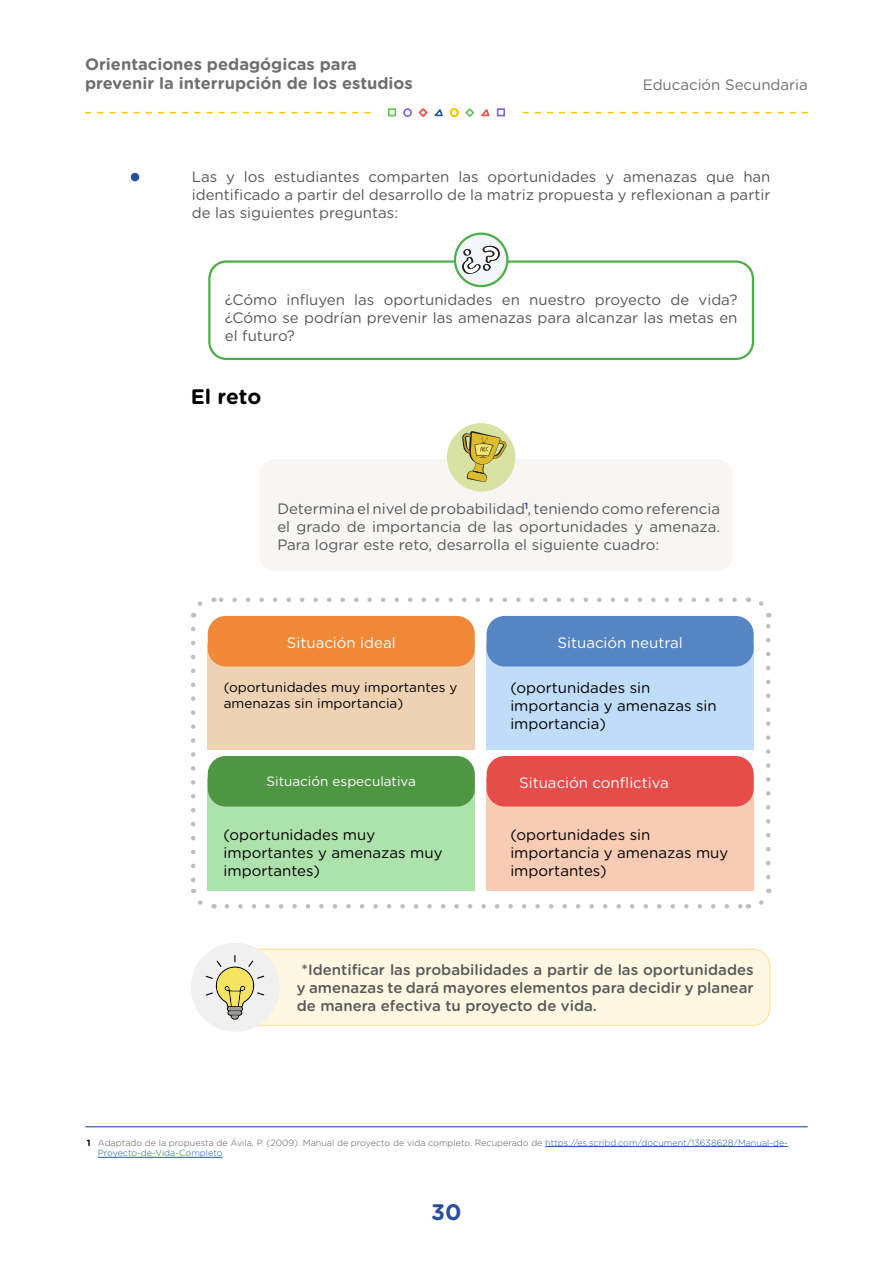
<style>
.page{position:relative;width:893px;height:1263px;background:#fff}
.page>*{position:absolute;margin:0;border:0;box-sizing:border-box;transform-origin:0 0}
.t1{font:700 22.5px "Gotham Rounded";color:#2b4f9e}
.t2{font:700 21px "Gotham Rounded";letter-spacing:-.01em;color:#000}
.t3{font:700 16.5px/19.8px "Gotham Rounded";color:#706f6f}
.t4{font:15px/18px "Gotham Rounded";color:#575757;text-align:justify}
.t5{font:15px/18px "Gotham Rounded";color:#000}
.t6{font:500 15px/18px "Gotham Rounded";color:#575757;text-align:justify}
.t7{font:15px "Gotham Rounded";color:#fff}
.t8{font:15px "Gotham Rounded";color:#706f6f}
.t9{font:13.5px/16.2px "Gotham Rounded";color:#000}
.t10{font:13.5px "Gotham Rounded";color:#fff}
.t11{font:300 9px/10.8px "Gotham Rounded";color:#575757}
.t12{font:700 9px "Gotham Rounded";color:#2b4f9e}
.t13{font:700 9px "Gotham Rounded";color:#000}
.s1{color:#245c9c}
</style>
<div class="page">
<svg style="left:523px;top:112px;width:285px;height:1px"></svg>
<svg style="left:85px;top:112px;width:285px;height:1px"></svg>
<div style="left:403px;top:108px;width:9px;height:9px;border:2px solid #7569db;border-radius:50%"></div>
<div style="left:388px;top:108px;width:8px;height:8px;border:2px solid #5cc94f"></div>
<div style="left:497px;top:108px;width:8px;height:8px;border:2px solid #7569db"></div>
<svg style="left:418px;top:108px;width:72px;height:9px"></svg>
<svg style="left:227px;top:904px;width:514px;height:4px"></svg>
<svg style="left:191px;top:601px;width:12px;height:16px"></svg>
<svg style="left:191px;top:629px;width:24px;height:280px"></svg>
<svg style="left:759px;top:889px;width:13px;height:16px"></svg>
<svg style="left:748px;top:597px;width:22px;height:280px"></svg>
<svg style="left:214px;top:597px;width:520px;height:5px"></svg>
<div style="left:208px;top:260px;width:546px;height:100px;border:2px solid #4bae46;border-radius:17px"></div>
<div style="left:455px;top:234px;width:52px;height:52px;background:#f3f7fb;border-radius:50%"></div>
<div style="left:454px;top:233px;width:54px;height:54px;border:2px solid #4bae46;border-radius:50%"></div>
<svg style="left:463px;top:245px;width:37px;height:29px"></svg>
<div style="left:259px;top:459px;width:474px;height:112px;background:#f7f6f5;border-radius:17px"></div>
<div style="left:447px;top:423px;width:68px;height:69px;background:#d8e2a2;border-radius:50%"></div>
<svg style="left:462px;top:431px;width:45px;height:51px"></svg>
<div style="left:208px;top:643px;width:267px;height:107px;background:#efd1b4"></div>
<div style="left:208px;top:778px;width:267px;height:112px;background:#aee2ac"></div>
<div style="left:487px;top:643px;width:267px;height:107px;background:#bfdcf9"></div>
<div style="left:487px;top:778px;width:267px;height:112px;background:#f7cbb4"></div>
<div style="left:208px;top:616px;width:267px;height:50px;background:#ef8837;border-radius:18px"></div>
<div style="left:208px;top:756px;width:267px;height:50px;background:#4f9642;border-radius:18px"></div>
<div style="left:487px;top:616px;width:267px;height:50px;background:#5685c4;border-radius:18px"></div>
<div style="left:487px;top:756px;width:267px;height:50px;background:#e64d4a;border-radius:18px"></div>
<div style="left:236px;top:949px;width:534px;height:76px;background:#fef8e2;border-radius:17px"></div>
<div style="left:235px;top:948px;width:535px;height:78px;border:2px solid #fce8ad;border-radius:17px"></div>
<div style="left:191px;top:943px;width:89px;height:89px;background:#f0f0f0;border-radius:50%"></div>
<svg style="left:206px;top:955px;width:58px;height:65px"></svg>
<hr style="left:86px;top:1126px;width:721px;height:1px;background:#2b4f9e">
<hr style="left:545px;top:1146px;width:243px;height:1px;background:#245c9c">
<hr style="left:98px;top:1157px;width:125px;height:1px;background:#245c9c">
<div style="left:131px;top:173px;width:8px;height:8px;background:#2b4f9e;border-radius:50%"></div>
<p class="t3" style="left:85px;top:53px;width:329px">Orientaciones pedagógicas para prevenir la interrupción de los estudios</p>
<p class="t8" style="left:643px;top:75px;width:167px">Educación Secundaria</p>
<p class="t4" style="left:192px;top:167px;width:580px">Las y los estudiantes comparten las oportunidades y amenazas que han identificado a partir del desarrollo de la matriz propuesta y reflexionan a partir de las siguientes preguntas:</p>
<p class="t4" style="left:225px;top:290px;width:514px">¿Cómo influyen las oportunidades en nuestro proyecto de vida? ¿Cómo se podrían prevenir las amenazas para alcanzar las metas en el futuro?</p>
<h2 class="t2" style="left:191px;top:382px;width:72px">El reto</h2>
<p class="t12" style="left:524px;top:499px;width:5px">1</p>
<p class="t4" style="left:277px;top:499px;width:444px">Determina el nivel de probabilidad , teniendo como referencia el grado de importancia de las oportunidades y amenaza.<br>Para lograr este reto, desarrolla el siguiente cuadro:</p>
<p class="t7" style="left:287px;top:632px;width:110px">Situación ideal</p>
<p class="t7" style="left:557px;top:632px;width:127px">Situación neutral</p>
<p class="t9" style="left:224px;top:678px;width:235px">(oportunidades muy importantes y amenazas sin importancia)</p>
<p class="t5" style="left:510px;top:678px;width:208px">(oportunidades sin importancia y amenazas sin importancia)</p>
<p class="t10" style="left:266px;top:772px;width:151px">Situación especulativa</p>
<p class="t7" style="left:519px;top:772px;width:151px">Situación conflictiva</p>
<p class="t5" style="left:224px;top:825px;width:220px">(oportunidades muy importantes y amenazas muy importantes)</p>
<p class="t5" style="left:510px;top:825px;width:219px">(oportunidades sin importancia y amenazas muy importantes)</p>
<p class="t6" style="left:297px;top:960px;width:458px;text-indent:5px">*Identificar las probabilidades a partir de las oportunidades y amenazas te dará mayores elementos para decidir y planear de manera efectiva tu proyecto de vida.</p>
<p class="t13" style="left:87px;top:1136px;width:5px">1</p>
<p class="t11" style="left:98px;top:1136px;width:692px">Adaptado de la propuesta de Ávila, P. (2009). Manual de proyecto de vida completo. Recuperado de <span class="s1">https://es.scribd.com/document/13638628/Manual-de-<br>Proyecto-de-Vida-Completo</span></p>
<h1 class="t1" style="left:431px;top:1195px;width:32px">30</h1>
</div>
